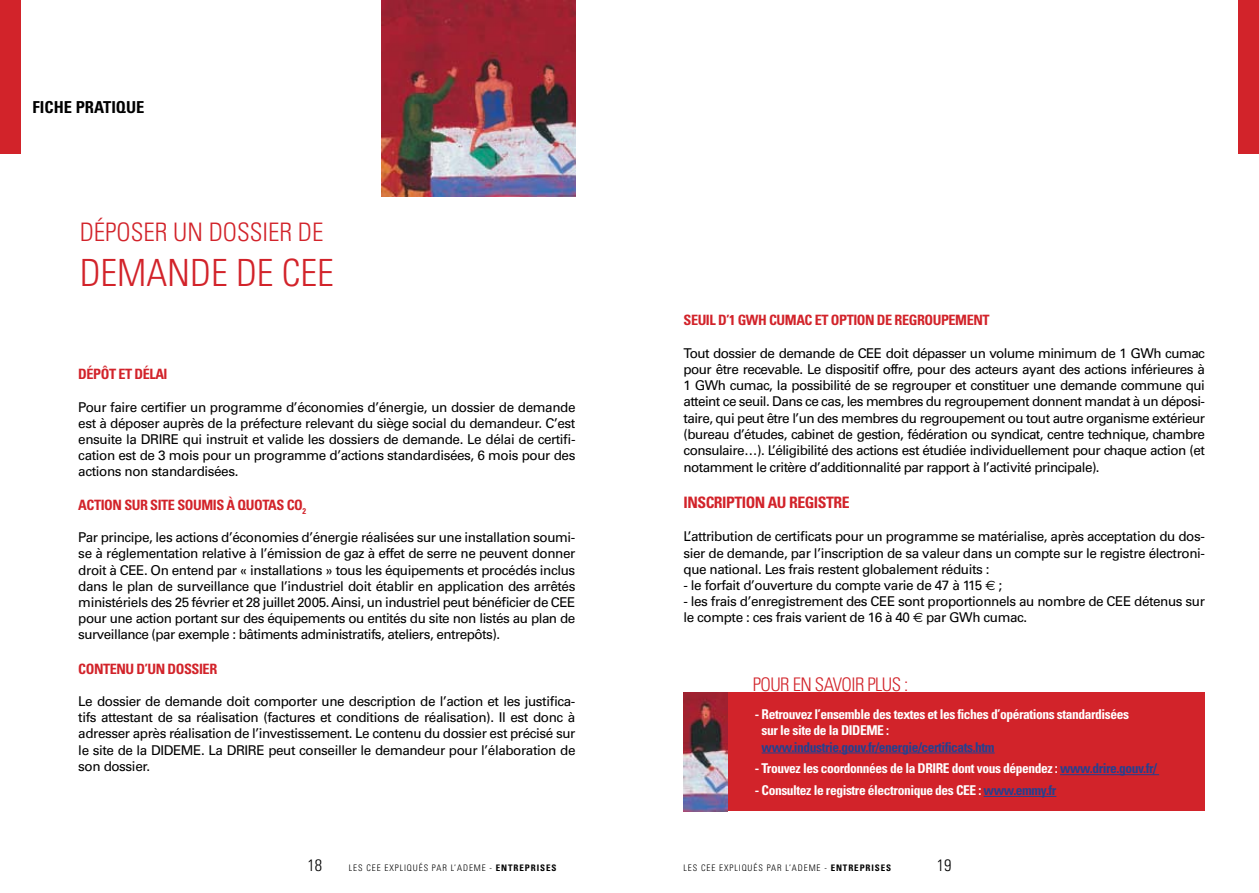
<style>
.page{position:relative;width:1259px;height:893px;background:#fff}
.page>*{position:absolute;margin:0;border:0;box-sizing:border-box;transform-origin:0 0}
.t1{font:300 condensed 37.5px "Univers LT Std";color:#d2232a}
.t2{font:300 condensed 25.5px "Univers LT Std";color:#d2232a}
.t3{font:300 condensed 18.75px "Univers LT Std";letter-spacing:-.03em;color:#d2232a}
.t4{font:700 condensed 16.5px "Univers LT Std";color:#000}
.t5{font:300 condensed 16.5px "Univers LT Std";color:#000}
.t6{font:700 condensed 15.75px "Univers LT Std";letter-spacing:-.03em;color:#d2232a}
.t7{font:700 condensed 14.25px "Univers LT Std";letter-spacing:-.03em;color:#d2232a}
.t8{font:13.5px/16.2px "Univers LT Std";letter-spacing:-.03em;color:#000;text-align:justify}
.t9{font:700 condensed 13.5px/16.2px "Univers LT Std";letter-spacing:-.03em;color:#fff}
.t10{font:700 condensed 13.5px "Univers LT Std";letter-spacing:-.03em;color:#25408f}
.t11{font:300 condensed 9px "Univers LT Std";letter-spacing:.1em;color:#000}
.t12{font:700 condensed 9px "Univers LT Std";letter-spacing:.1em;color:#000}
.s1{font-family:"Euro Sans"}
.s2{color:#25408f}
.s3{font-weight:300}
</style>
<div class="page">
<div style="left:0;top:0;width:20px;height:154px;background:#d2232a"></div>
<div style="left:1238px;top:0;width:21px;height:154px;background:#d2232a"></div>
<img style="left:382px;top:0;width:193px;height:196px">
<div style="left:683px;top:692px;width:522px;height:119px;background:#d2232a"></div>
<hr style="left:761px;top:753px;width:233px;height:1px;background:#25408f">
<hr style="left:1060px;top:774px;width:99px;height:1px;background:#25408f">
<hr style="left:983px;top:796px;width:73px;height:1px;background:#25408f">
<img style="left:683px;top:692px;width:45px;height:119px">
<p class="t4" style="left:33px;top:97px;width:113px">fiche pratique</p>
<h2 class="t2" style="left:80px;top:217px;width:245px">DÉPOSER UN DOSSIER DE</h2>
<h1 class="t1" style="left:80px;top:250px;width:237px">DEMANDE DE CEE</h1>
<p class="t7" style="left:78px;top:365px;width:91px">Dépôt et délai</p>
<p class="t8" style="left:78px;top:399px;width:499px">Pour faire certifier un programme d’économies d’énergie, un dossier de demande est à déposer auprès de la préfecture relevant du siège social du demandeur. C’est ensuite la DRIRE qui instruit et valide les dossiers de demande. Le délai de certifi&shy;cation est de 3 mois pour un programme d’actions standardisées, 6 mois pour des actions non standardisées.</p>
<p class="t7" style="left:78px;top:496px;width:229px">Action sur site soumis à quotas CO<sub>2</sub></p>
<p class="t8" style="left:78px;top:529px;width:498px">Par principe, les actions d’économies d’énergie réalisées sur une installation soumi&shy;se à réglementation relative à l’émission de gaz à effet de serre ne peuvent donner droit à CEE. On entend par « installations » tous les équipements et procédés inclus dans le plan de surveillance que l’industriel doit établir en application des arrêtés ministériels des 25 février et 28 juillet 2005. Ainsi, un industriel peut bénéficier de CEE pour une action portant sur des équipements ou entités du site non listés au plan de surveillance (par exemple : bâtiments administratifs, ateliers, entrepôts).</p>
<p class="t7" style="left:78px;top:660px;width:140px">Contenu d’un dossier</p>
<p class="t8" style="left:78px;top:693px;width:499px">Le dossier de demande doit comporter une description de l’action et les justifica&shy;tifs attestant de sa réalisation (factures et conditions de réalisation). Il est donc à adresser après réalisation de l’investissement. Le contenu du dossier est précisé sur le site de la DIDEME. La DRIRE peut conseiller le demandeur pour l’élaboration de son dossier.</p>
<p class="t7" style="left:683px;top:311px;width:307px">Seuil d’1 GWh cumac et option de regroupement</p>
<p class="t8" style="left:683px;top:345px;width:523px">Tout dossier de demande de CEE doit dépasser un volume minimum de 1 GWh cumac pour être recevable. Le dispositif offre, pour des acteurs ayant des actions inférieures à 1 GWh cumac, la possibilité de se regrouper et constituer une demande commune qui atteint ce seuil. Dans ce cas, les membres du regroupement donnent mandat à un déposi&shy;taire, qui peut être l’un des membres du regroupement ou tout autre organisme extérieur (bureau d’études, cabinet de gestion, fédération ou syndicat, centre technique, chambre consulaire…). L’éligibilité des actions est étudiée individuellement pour chaque action (et notamment le critère d’additionnalité par rapport à l’activité principale).</p>
<p class="t6" style="left:683px;top:493px;width:168px">Inscription au registre</p>
<p class="t8" style="left:683px;top:529px;width:523px">L’attribution de certificats pour un programme se matérialise, après acceptation du dos&shy;sier de demande, par l’inscription de sa valeur dans un compte sur le registre électroni&shy;que national. Les frais restent globalement réduits :</p>
<p class="t8" style="left:683px;top:577px;width:320px">- le forfait d’ouverture du compte varie de 47 à 115 <span class="s1">€</span> ;</p>
<p class="t8" style="left:683px;top:593px;width:523px">- les frais d’enregistrement des CEE sont proportionnels au nombre de CEE détenus sur le compte : ces frais varient de 16 à 40 <span class="s1">€</span> par GWh cumac.</p>
<h3 class="t3" style="left:753px;top:673px;width:157px">POUR EN SAVOIR PLUS :</h3>
<p class="t9" style="left:761px;top:706px;width:369px;text-indent:-7px">- Retrouvez l’ensemble des textes et les fiches d’opérations standardisées sur le site de la DIDEME</p>
<p class="t9" style="left:886px;top:722px;width:4px">:</p>
<p class="t10" style="left:761px;top:738px;width:234px">www.industrie.gouv.fr/energie/certificats.htm</p>
<p class="t9" style="left:755px;top:760px;width:403px">- Trouvez les coordonnées de la DRIRE dont vous dépendez : <span class="s2">www.drire.gouv.fr/</span></p>
<p class="t9" style="left:755px;top:782px;width:303px">- Consultez le registre électronique des CEE : <span class="s2">www.emmy.fr</span></p>
<p class="t5" style="left:307px;top:855px;width:16px">18</p>
<p class="t11" style="left:349px;top:862px;width:116px">LES CEE EXPLI QUÉS PAR L’ADEME</p>
<p class="t12" style="left:489px;top:862px;width:68px"><span class="s3">-</span> entreprises</p>
<p class="t11" style="left:683px;top:862px;width:116px">LES CEE EXPLI QUÉS PAR L’ADEME</p>
<p class="t12" style="left:824px;top:862px;width:68px"><span class="s3">-</span> entreprises</p>
<p class="t5" style="left:937px;top:855px;width:16px">19</p>
</div>
